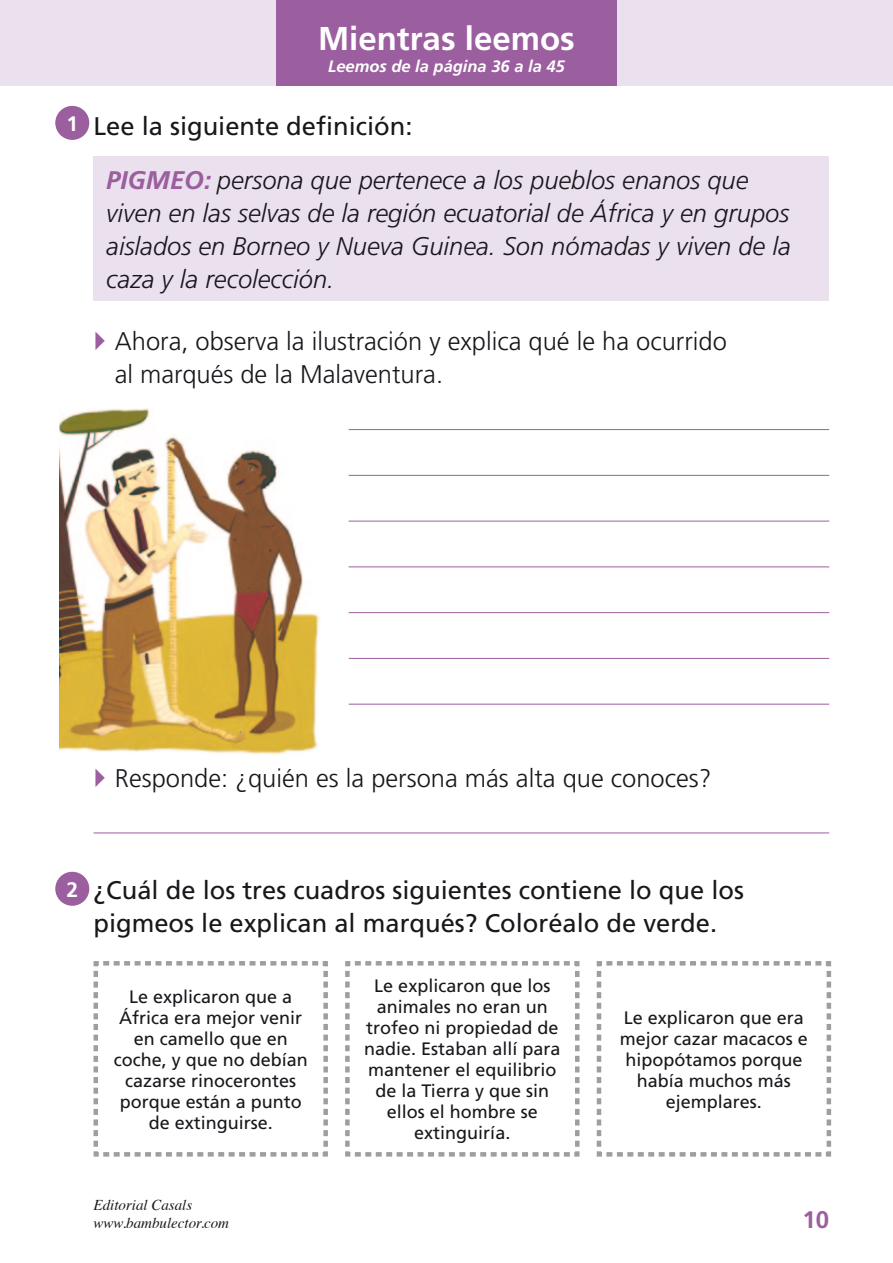
<style>
.page{position:relative;width:893px;height:1263px;background:#fff}
.page>*{position:absolute;margin:0;border:0;box-sizing:border-box;transform-origin:0 0}
.t1{font:700 33px "Frutiger";color:#fff}
.t2{font:italic 300 25.5px/33px "Frutiger";color:#1a171c}
.t3{font:300 25.5px/33px "Frutiger";color:#1a171c}
.t4{font:25.5px/33px "Frutiger";color:#1a171c}
.t5{font:700 24px "Frutiger";color:#9b5e9e}
.t6{font:700 21px "Frutiger";color:#fff}
.t7{font:18px/21px "Frutiger";color:#1a171c;text-align:center}
.t8{font:italic 700 16.5px "Frutiger";color:#fff}
.t9{font:italic 15px/18px "Times";color:#1a171c}
.s1{font-weight:400;font-style:normal}
.s2{font-weight:700;color:#9b5e9e}
</style>
<div class="page">
<img style="left:60px;top:408px;width:260px;height:346px">
<div style="left:0;top:0;width:893px;height:85px;background:#eae0ee"></div>
<div style="left:276px;top:0;width:341px;height:85px;background:#9b5e9e"></div>
<hr style="left:349px;top:429px;width:480px;height:1px;background:#9b5e9e">
<hr style="left:349px;top:475px;width:480px;height:1px;background:#9b5e9e">
<hr style="left:349px;top:521px;width:480px;height:1px;background:#9b5e9e">
<hr style="left:349px;top:566px;width:480px;height:1px;background:#9b5e9e">
<hr style="left:349px;top:612px;width:480px;height:1px;background:#9b5e9e">
<hr style="left:349px;top:658px;width:480px;height:1px;background:#9b5e9e">
<hr style="left:349px;top:704px;width:480px;height:1px;background:#9b5e9e">
<hr style="left:94px;top:832px;width:735px;height:1px;background:#9b5e9e">
<div style="left:94px;top:156px;width:735px;height:144px;background:#eae0ee"></div>
<svg style="left:93px;top:961px;width:235px;height:196px"></svg>
<svg style="left:345px;top:961px;width:235px;height:196px"></svg>
<svg style="left:596px;top:961px;width:236px;height:196px"></svg>
<div style="left:55px;top:106px;width:34px;height:34px;background:#9b5e9e;border-radius:50%"></div>
<div style="left:55px;top:872px;width:34px;height:34px;background:#9b5e9e;border-radius:50%"></div>
<p class="t6" style="left:66px;top:111px;width:13px">1</p>
<h1 class="t1" style="left:318px;top:19px;width:258px">Mientras leemos</h1>
<p class="t8" style="left:328px;top:57px;width:238px">Leemos de la página 36 a la 45</p>
<h2 class="t2" style="left:106px;top:99px;width:644px;line-height:54px;text-indent:-13px"><span class="s1">Lee la siguiente definición:<br></span><span class="s2">PIGMEO:</span> persona que pertenece a los pueblos enanos que</h2>
<h2 class="t2" style="left:106px;top:196px;width:686px;text-align:justify">viven en las selvas de la región ecuatorial de África y en grupos aislados en Borneo y Nueva Guinea. Son nómadas y viven de la caza y la recolección.</h2>
<h2 class="t3" style="left:115px;top:325px;width:614px">Ahora, observa la ilustración y explica qué le ha ocurrido al marqués de la Malaventura.</h2>
<h2 class="t3" style="left:115px;top:761px;width:598px">Responde: ¿quién es la persona más alta que conoces?</h2>
<p class="t6" style="left:66px;top:877px;width:13px">2</p>
<h2 class="t4" style="left:94px;top:873px;width:652px">¿Cuál de los tres cuadros siguientes contiene lo que los pigmeos le explican al marqués? Coloréalo de verde.</h2>
<p class="t7" style="left:114px;top:986px;width:196px">Le explicaron que a<br>África era mejor venir en camello que en coche, y que no debían cazarse rinocerontes porque están a punto de extinguirse.</p>
<p class="t7" style="left:364px;top:975px;width:198px">Le explicaron que los animales no eran un trofeo ni propiedad de nadie. Estaban allí para mantener el equilibrio de la Tierra y que sin ellos el hombre se extinguiría.</p>
<p class="t7" style="left:620px;top:1007px;width:190px">Le explicaron que era mejor cazar macacos e hipopótamos porque había muchos más ejemplares.</p>
<p class="t9" style="left:94px;top:1195px;width:137px">Editorial Casals www.bambulector.com</p>
<h3 class="t5" style="left:802px;top:1205px;width:28px">10</h3>
</div>
